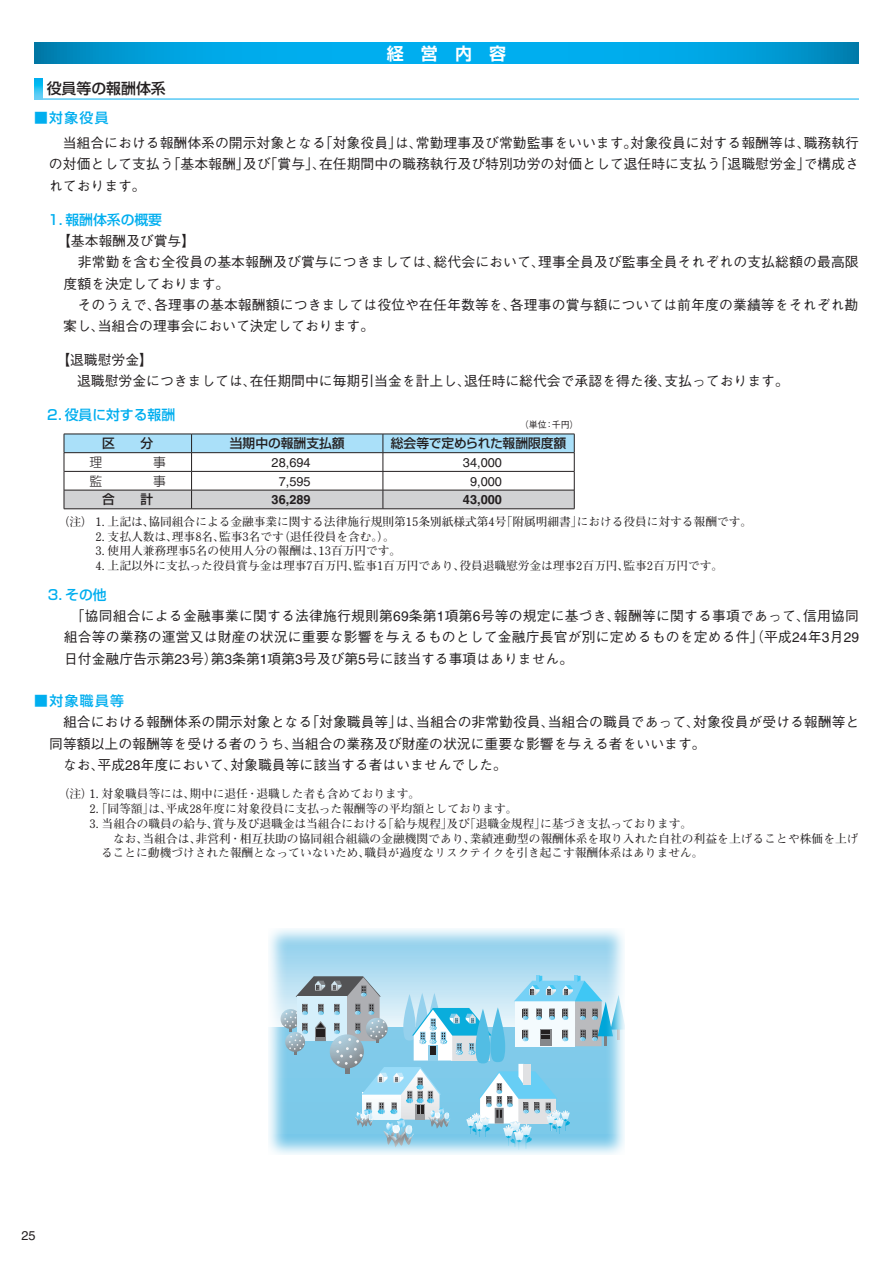
<style>
.page{position:relative;width:893px;height:1263px;background:#fff}
.page>*{position:absolute;margin:0;border:0;box-sizing:border-box;transform-origin:0 0}
.t1{font:700 16.95px "Shin Go Pro De";color:#fff}
.t2{font:500 14.85px "Shin Go Pro";color:#231f20}
.t3{font:500 13.8px/21.3px "Gothic BBB Pro";color:#231f20}
.t4{font:500 13.8px "Shin Go Pro";color:#00aeef}
.t5{font:500 12.75px "Shin Go Pro";color:#231f20}
.t6{font:12.75px "Helvetica";color:#231f20}
.t7{font:700 12.75px "Helvetica";color:#231f20}
.t8{font:700 11.7px/14.9px "Futo Min A101 Pro";color:#231f20}
.t9{font:500 9px "Gothic BBB Pro";color:#231f20}
.s1{font-family:"Helvetica";font-weight:400}
</style>
<div class="page">
<svg style="left:34px;top:43px;width:825px;height:21px;background:#00a3e0"></svg>
<svg style="left:64px;top:434px;width:511px;height:75px"></svg>
<hr style="left:383px;top:452px;width:191px;height:1px;background:#231f20">
<svg style="left:34px;top:79px;width:9px;height:19px"></svg>
<hr style="left:34px;top:98px;width:825px;height:2px;background:#6bcff6">
<svg style="left:268px;top:929px;width:357px;height:226px;background:#a5d3e7"></svg>
<p class="t2" style="left:47px;top:76px;width:121px">役員等の報酬体系</p>
<p class="t1" style="left:387px;top:39px;width:121px">経営内容</p>
<p class="t4" style="left:34px;top:106px;width:76px">■対象役員</p>
<p class="t3" style="left:49px;top:131px;width:812px;text-align:justify">　当組合における報酬体系の開示対象となる「対象役員」は、常勤理事及び常勤監事をいいます。対象役員に対する報酬等は、職務執行の対価として支払う「基本報酬」及び「賞与」、在任期間中の職務執行及び特別功労の対価として退任時に支払う「退職慰労金」で構成されております。</p>
<p class="t4" style="left:48px;top:208px;width:116px">1．報酬体系の概要</p>
<p class="t3" style="left:63px;top:228px;width:797px;text-indent:-6px">【基本報酬及び賞与】<br>　非常勤を含む全役員の基本報酬及び賞与につきましては、総代会において、理事全員及び監事全員それぞれの支払総額の最高限度額を決定しております。<br>　そのうえで、各理事の基本報酬額につきましては役位や在任年数等を、各理事の賞与額については前年度の業績等をそれぞれ勘案し、当組合の理事会において決定しております。</p>
<p class="t3" style="left:63px;top:347px;width:727px;text-indent:-7px">【退職慰労金】<br>　退職慰労金につきましては、在任期間中に毎期引当金を計上し、退任時に総代会で承認を得た後、支払っております。</p>
<p class="t4" style="left:47px;top:404px;width:129px">2．役員に対する報酬</p>
<p class="t9" style="left:520px;top:418px;width:60px">（単位：千円）</p>
<p class="t5" style="left:102px;top:433px;width:53px">区　　分</p>
<p class="t5" style="left:230px;top:433px;width:116px">当期中の報酬支払額</p>
<p class="t5" style="left:391px;top:433px;width:177px">総会等で定められた報酬限度額</p>
<p class="t6" style="left:272px;top:455px;width:41px">28,694</p>
<p class="t6" style="left:463px;top:455px;width:41px">34,000</p>
<p class="t6" style="left:279px;top:474px;width:33px">7,595</p>
<p class="t6" style="left:470px;top:474px;width:33px">9,000</p>
<p class="t5" style="left:102px;top:489px;width:53px">合　　計</p>
<p class="t7" style="left:272px;top:492px;width:41px">36,289</p>
<p class="t7" style="left:463px;top:492px;width:41px">43,000</p>
<p class="t8" style="left:96px;top:512px;width:658px;text-indent:-38px">（注） 1．上記は、協同組合による金融事業に関する法律施行規則第15条別紙様式第4号「附属明細書」における役員に対する報酬です。2．支払人数は、理事8名、監事3名です（退任役員を含む。）。<br>3．使用人兼務理事5名の使用人分の報酬は、13百万円です。<br>4．上記以外に支払った役員賞与金は理事7百万円、監事1百万円であり、役員退職慰労金は理事2百万円、監事2百万円です。</p>
<p class="t4" style="left:48px;top:583px;width:60px">3．その他</p>
<p class="t3" style="left:64px;top:603px;width:797px;text-align:justify">　「協同組合による金融事業に関する法律施行規則第<span class="s1">69</span>条第<span class="s1">1</span>項第<span class="s1">6</span>号等の規定に基づき、報酬等に関する事項であって、信用協同組合等の業務の運営又は財産の状況に重要な影響を与えるものとして金融庁長官が別に定めるものを定める件」（平成<span class="s1">24</span>年<span class="s1">3</span>月<span class="s1">29</span>日付金融庁告示第<span class="s1">23</span>号）第<span class="s1">3</span>条第<span class="s1">1</span>項第<span class="s1">3</span>号及び第<span class="s1">5</span>号に該当する事項はありません。</p>
<p class="t4" style="left:34px;top:689px;width:91px">■対象職員等</p>
<p class="t3" style="left:49px;top:710px;width:812px">　組合における報酬体系の開示対象となる「対象職員等」は、当組合の非常勤役員、当組合の職員であって、対象役員が受ける報酬等と同等額以上の報酬等を受ける者のうち、当組合の業務及び財産の状況に重要な影響を与える者をいいます。<br>　なお、平成<span class="s1">28</span>年度において、対象職員等に該当する者はいませんでした。</p>
<p class="t8" style="left:58px;top:785px;width:364px">（注）1．対象職員等には、期中に退任・退職した者も含めております。</p>
<p class="t8" style="left:90px;top:799px;width:430px">2．「同等額」は、平成28年度に対象役員に支払った報酬等の平均額としております。</p>
<p class="t8" style="left:90px;top:814px;width:604px">3．当組合の職員の給与、賞与及び退職金は当組合における「給与規程」及び「退職金規程」に基づき支払っております。</p>
<p class="t8" style="left:90px;top:829px;width:771px">　 なお、当組合は、非営利・相互扶助の協同組合組織の金融機関であり、業績連動型の報酬体系を取り入れた自社の利益を上げることや株価を上げ</p>
<p class="t8" style="left:101px;top:844px;width:604px">ることに動機づけされた報酬となっていないため、職員が過度なリスクテイクを引き起こす報酬体系はありません。</p>
<p class="t6" style="left:22px;top:1228px;width:16px">25</p>
</div>
